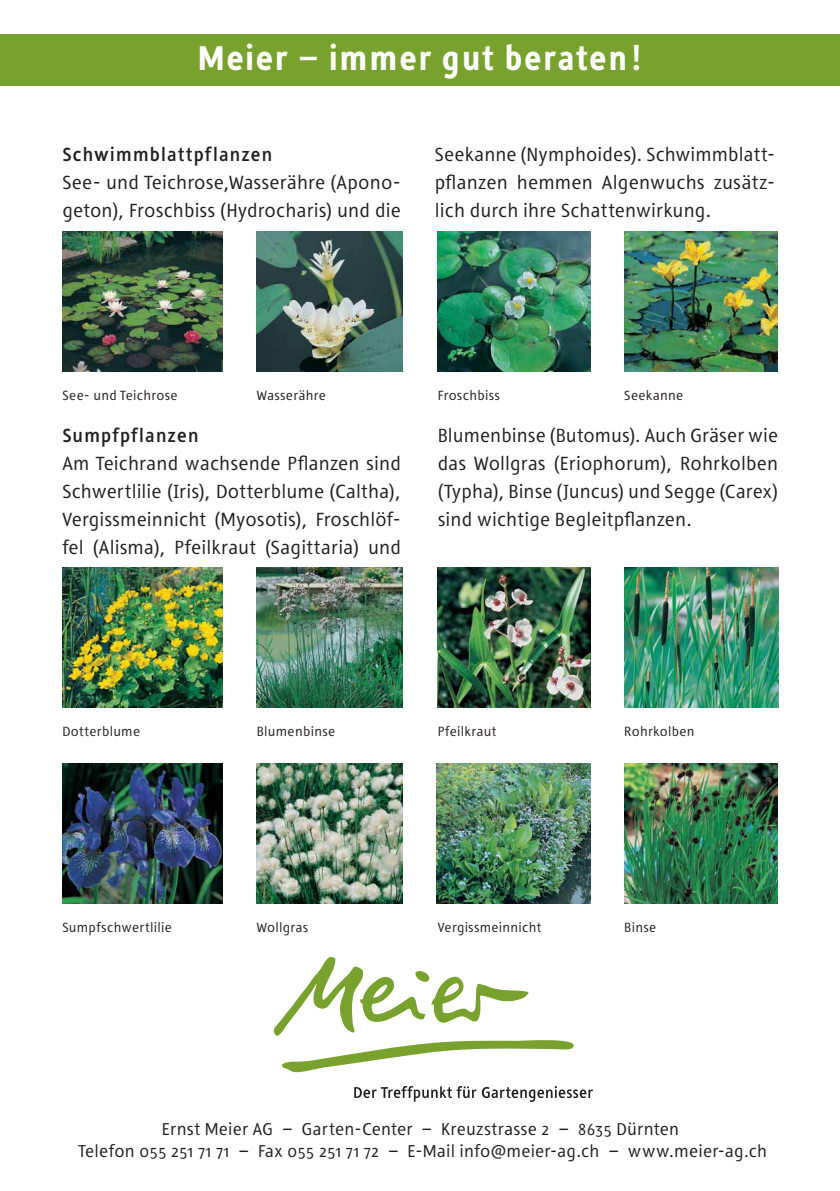
<style>
.page{position:relative;width:840px;height:1191px;background:#fff}
.page>*{position:absolute;margin:0;border:0;box-sizing:border-box;transform-origin:0 0}
._02_Headline{font:900 36px "Tara";letter-spacing:.01em;color:#fff}
._06_Grundtext{font:20px/28px "Tara";letter-spacing:.005em;color:#231f20;text-align:justify}
._06_Grundtext-2{font:700 20px "Tara";letter-spacing:.03em;color:#231f20}
.adresse_A5{font:18px "Tara";letter-spacing:.01em;color:#231f20}
._05_Legende{font:14px "Tara";letter-spacing:.02em;color:#231f20}
</style>
<div class="page">
<div style="left:0;top:34px;width:839px;height:51px;background:#78a22d"></div>
<svg style="left:354px;top:1086px;width:238px;height:15px"></svg>
<svg style="left:273px;top:956px;width:301px;height:116px"></svg>
<img style="left:62px;top:231px;width:161px;height:140px">
<img style="left:257px;top:231px;width:146px;height:140px">
<img style="left:437px;top:231px;width:153px;height:140px">
<img style="left:624px;top:231px;width:153px;height:140px">
<img style="left:62px;top:567px;width:161px;height:140px">
<img style="left:257px;top:567px;width:146px;height:140px">
<img style="left:437px;top:567px;width:153px;height:140px">
<img style="left:624px;top:567px;width:153px;height:140px">
<img style="left:62px;top:763px;width:161px;height:140px">
<img style="left:257px;top:763px;width:146px;height:140px">
<img style="left:624px;top:763px;width:153px;height:140px">
<img style="left:436px;top:763px;width:154px;height:140px">
<p class="_02_Headline" style="left:197px;top:38px;width:447px">Meier – immer gut beraten!</p>
<p class="_06_Grundtext-2" style="left:62px;top:144px;width:212px">Schwimmblattpflanzen</p>
<p class="_06_Grundtext" style="left:62px;top:169px;width:340px">See- und Teichrose,Wasserähre (Apono&shy;geton), Froschbiss (Hydrocharis) und die</p>
<p class="_06_Grundtext" style="left:434px;top:141px;width:342px">Seekanne (Nymphoides). Schwimmblatt&shy;pflanzen hemmen Algenwuchs zusätz&shy;lich durch ihre Schattenwirkung.</p>
<p class="_05_Legende" style="left:62px;top:387px;width:117px">See- und Teichrose</p>
<p class="_05_Legende" style="left:257px;top:387px;width:71px">Wasserähre</p>
<p class="_05_Legende" style="left:437px;top:387px;width:63px">Froschbiss</p>
<p class="_05_Legende" style="left:624px;top:387px;width:61px">Seekanne</p>
<p class="_06_Grundtext-2" style="left:62px;top:424px;width:138px">Sumpfpflanzen</p>
<p class="_06_Grundtext" style="left:62px;top:449px;width:340px">Am Teichrand wachsende Pflanzen sind Schwertlilie (Iris), Dotterblume (Caltha), Vergissmeinnicht (Myosotis), Froschlöf&shy;fel (Alisma), Pfeilkraut (Sagittaria) und</p>
<p class="_06_Grundtext" style="left:437px;top:421px;width:342px">Blumenbinse (Butomus). Auch Gräser wie das Wollgras (Eriophorum), Rohrkolben (Typha), Binse (Juncus) und Segge (Carex) sind wichtige Begleitpflanzen.</p>
<p class="_05_Legende" style="left:62px;top:723px;width:79px">Dotterblume</p>
<p class="_05_Legende" style="left:257px;top:723px;width:80px">Blumenbinse</p>
<p class="_05_Legende" style="left:437px;top:723px;width:60px">Pfeilkraut</p>
<p class="_05_Legende" style="left:624px;top:723px;width:72px">Rohrkolben</p>
<p class="_05_Legende" style="left:62px;top:919px;width:111px">Sumpfschwertlilie</p>
<p class="_05_Legende" style="left:257px;top:919px;width:53px">Wollgras</p>
<p class="_05_Legende" style="left:437px;top:919px;width:105px">Vergissmeinnicht</p>
<p class="_05_Legende" style="left:624px;top:919px;width:34px">Binse</p>
<p class="adresse_A5" style="left:162px;top:1119px;width:518px">Ernst Meier AG – Garten-Center – Kreuzstrasse 2 – 8635 Dürnten</p>
<p class="adresse_A5" style="left:78px;top:1141px;width:690px">Telefon 055 251 71 71 – Fax 055 251 71 72 – E-Mail info@meier-ag.ch – www.meier-ag.ch</p>
</div>
